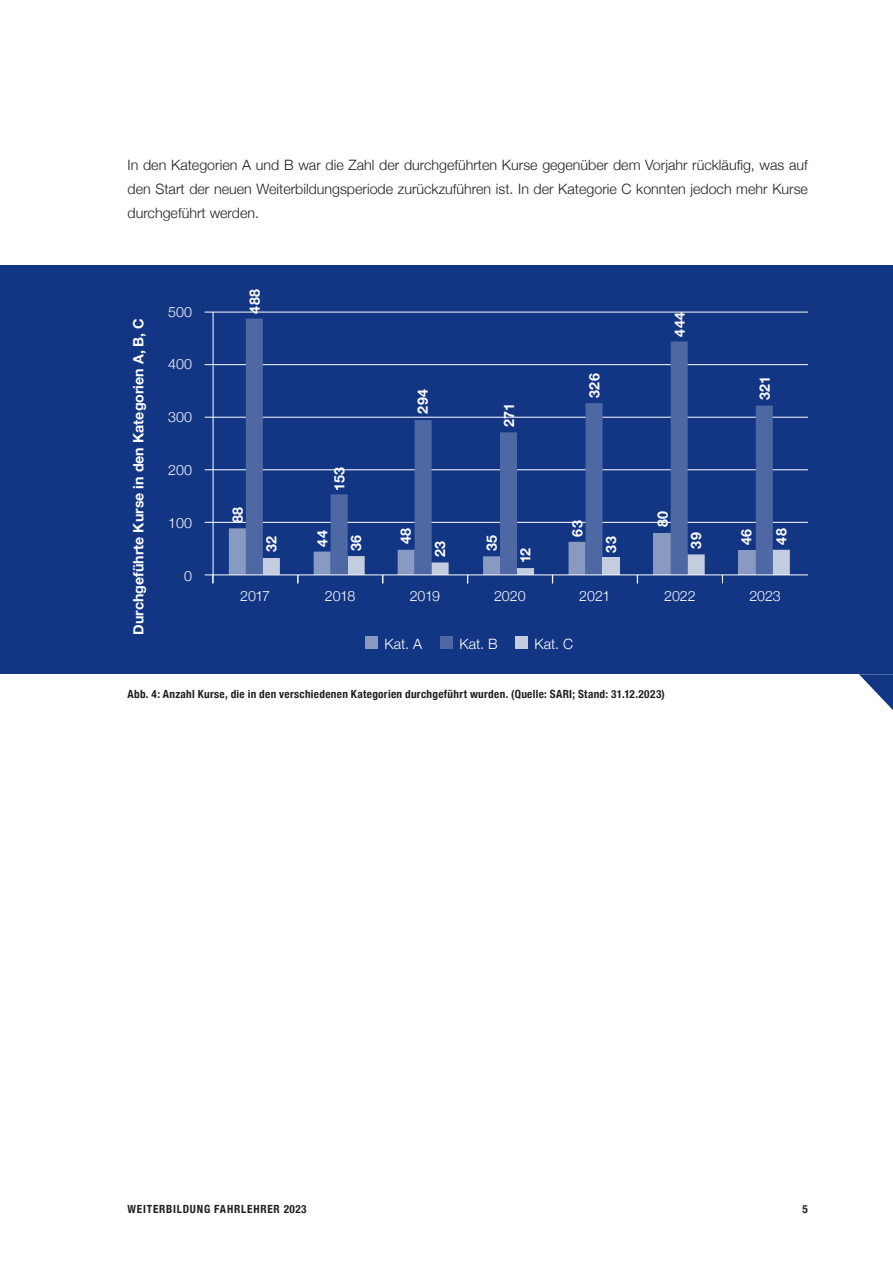
<style>
.page{position:relative;width:893px;height:1263px;background:#fff}
.page>*{position:absolute;margin:0;border:0;box-sizing:border-box;transform-origin:0 0}
.t1{font:300 14.25px/24px "Helvetica Neue";color:#231f20;text-align:justify}
.t2{font:700 14.25px "Helvetica Neue";color:#fff}
.t3{font:300 14.25px "Helvetica Neue";color:#fff}
.t4{font:700 condensed 11.25px "Helvetica Neue";letter-spacing:.03em;color:#231f20}
.t5{font:700 condensed 11.25px "Helvetica Neue";letter-spacing:.07em;color:#231f20}
</style>
<div class="page">
<div style="left:0;top:266px;width:893px;height:408px;background:#123584"></div>
<hr style="left:205px;top:469px;width:603px;height:1px;background:#fff">
<hr style="left:205px;top:417px;width:603px;height:1px;background:#fff">
<hr style="left:205px;top:522px;width:603px;height:1px;background:#fff">
<hr style="left:205px;top:364px;width:603px;height:1px;background:#fff">
<hr style="left:205px;top:312px;width:603px;height:1px;background:#fff">
<hr style="left:213px;top:312px;width:1px;height:263px;background:#fff">
<div style="left:365px;top:636px;width:13px;height:13px;background:#889ac2"></div>
<div style="left:440px;top:636px;width:13px;height:13px;background:#4d68a3"></div>
<div style="left:515px;top:636px;width:13px;height:13px;background:#c4cde0"></div>
<div style="left:654px;top:533px;width:17px;height:42px;background:#889ac2"></div>
<div style="left:671px;top:341px;width:17px;height:234px;background:#4d68a3"></div>
<div style="left:688px;top:554px;width:17px;height:21px;background:#c4cde0"></div>
<svg style="left:297px;top:576px;width:2px;height:7px"></svg>
<svg style="left:382px;top:576px;width:2px;height:7px"></svg>
<div style="left:314px;top:552px;width:17px;height:23px;background:#889ac2"></div>
<div style="left:348px;top:556px;width:17px;height:19px;background:#c4cde0"></div>
<div style="left:331px;top:494px;width:17px;height:81px;background:#4d68a3"></div>
<div style="left:246px;top:319px;width:17px;height:256px;background:#4d68a3"></div>
<div style="left:398px;top:550px;width:17px;height:25px;background:#889ac2"></div>
<div style="left:415px;top:420px;width:17px;height:155px;background:#4d68a3"></div>
<div style="left:432px;top:562px;width:17px;height:13px;background:#c4cde0"></div>
<div style="left:483px;top:556px;width:17px;height:19px;background:#889ac2"></div>
<div style="left:500px;top:432px;width:17px;height:143px;background:#4d68a3"></div>
<div style="left:517px;top:568px;width:17px;height:7px;background:#c4cde0"></div>
<div style="left:568px;top:542px;width:17px;height:33px;background:#889ac2"></div>
<div style="left:585px;top:403px;width:17px;height:172px;background:#4d68a3"></div>
<div style="left:602px;top:558px;width:17px;height:17px;background:#c4cde0"></div>
<div style="left:739px;top:551px;width:17px;height:24px;background:#889ac2"></div>
<div style="left:756px;top:406px;width:17px;height:169px;background:#4d68a3"></div>
<div style="left:773px;top:550px;width:17px;height:25px;background:#c4cde0"></div>
<div style="left:229px;top:528px;width:17px;height:47px;background:#889ac2"></div>
<div style="left:263px;top:558px;width:17px;height:17px;background:#c4cde0"></div>
<hr style="left:205px;top:575px;width:603px;height:1px;background:#fff">
<svg style="left:859px;top:674px;width:34px;height:36px"></svg>
<p class="t1" style="left:128px;top:152px;width:682px">In den Kategorien A und B war die Zahl der durchgeführten Kurse gegenüber dem Vorjahr rückläufig, was auf den Start der neuen Weiterbildungsperiode zurückzuführen ist. In der Kategorie C konnten jedoch mehr Kurse durchgeführt werden.</p>
<p class="t2" style="left:127px;top:635px;width:318px;rotate:-90deg">Durchgeführte Kurse in den Kategorien A, B, C</p>
<p class="t3" style="left:168px;top:300px;width:25px">500</p>
<p class="t3" style="left:168px;top:353px;width:25px">400</p>
<p class="t3" style="left:168px;top:406px;width:25px">300</p>
<p class="t3" style="left:168px;top:458px;width:25px">200</p>
<p class="t3" style="left:168px;top:511px;width:25px">100</p>
<p class="t3" style="left:184px;top:564px;width:9px">0</p>
<p class="t2" style="left:244px;top:314px;width:26px;rotate:-90deg">488</p>
<p class="t2" style="left:227px;top:523px;width:18px;rotate:-90deg">88</p>
<p class="t2" style="left:260px;top:552px;width:18px;rotate:-90deg">32</p>
<p class="t2" style="left:328px;top:490px;width:25px;rotate:-90deg">153</p>
<p class="t2" style="left:311px;top:546px;width:18px;rotate:-90deg">44</p>
<p class="t2" style="left:345px;top:551px;width:18px;rotate:-90deg">36</p>
<p class="t2" style="left:411px;top:413px;width:26px;rotate:-90deg">294</p>
<p class="t2" style="left:498px;top:427px;width:25px;rotate:-90deg">271</p>
<p class="t2" style="left:394px;top:544px;width:18px;rotate:-90deg">48</p>
<p class="t2" style="left:481px;top:551px;width:18px;rotate:-90deg">35</p>
<p class="t2" style="left:429px;top:557px;width:18px;rotate:-90deg">23</p>
<p class="t2" style="left:514px;top:563px;width:17px;rotate:-90deg">12</p>
<p class="t2" style="left:668px;top:336px;width:26px;rotate:-90deg">444</p>
<p class="t2" style="left:583px;top:398px;width:26px;rotate:-90deg">326</p>
<p class="t2" style="left:753px;top:400px;width:26px;rotate:-90deg">321</p>
<p class="t2" style="left:566px;top:537px;width:18px;rotate:-90deg">63</p>
<p class="t2" style="left:651px;top:527px;width:18px;rotate:-90deg">80</p>
<p class="t2" style="left:600px;top:552px;width:18px;rotate:-90deg">33</p>
<p class="t2" style="left:770px;top:545px;width:18px;rotate:-90deg">48</p>
<p class="t2" style="left:735px;top:545px;width:18px;rotate:-90deg">46</p>
<p class="t2" style="left:685px;top:549px;width:18px;rotate:-90deg">39</p>
<p class="t3" style="left:240px;top:585px;width:32px">2017</p>
<p class="t3" style="left:325px;top:585px;width:32px">2018</p>
<p class="t3" style="left:410px;top:585px;width:32px">2019</p>
<p class="t3" style="left:494px;top:585px;width:33px">2020</p>
<p class="t3" style="left:579px;top:585px;width:33px">2021</p>
<p class="t3" style="left:664px;top:585px;width:33px">2022</p>
<p class="t3" style="left:384px;top:632px;width:39px">Kat. A</p>
<p class="t3" style="left:459px;top:632px;width:40px">Kat. B</p>
<p class="t3" style="left:534px;top:632px;width:40px">Kat. C</p>
<p class="t3" style="left:749px;top:585px;width:33px">2023</p>
<p class="t4" style="left:128px;top:684px;width:539px">Abb. 4: Anzahl Kurse, die in den verschiedenen Kategorien durchgeführt wurden. (Quelle: SARI; Stand: 31.12.2023)</p>
<p class="t5" style="left:128px;top:1199px;width:181px">WEITERBILDUNG FAHRLEHRER 2023</p>
<p class="t4" style="left:802px;top:1199px;width:7px">5</p>
</div>
